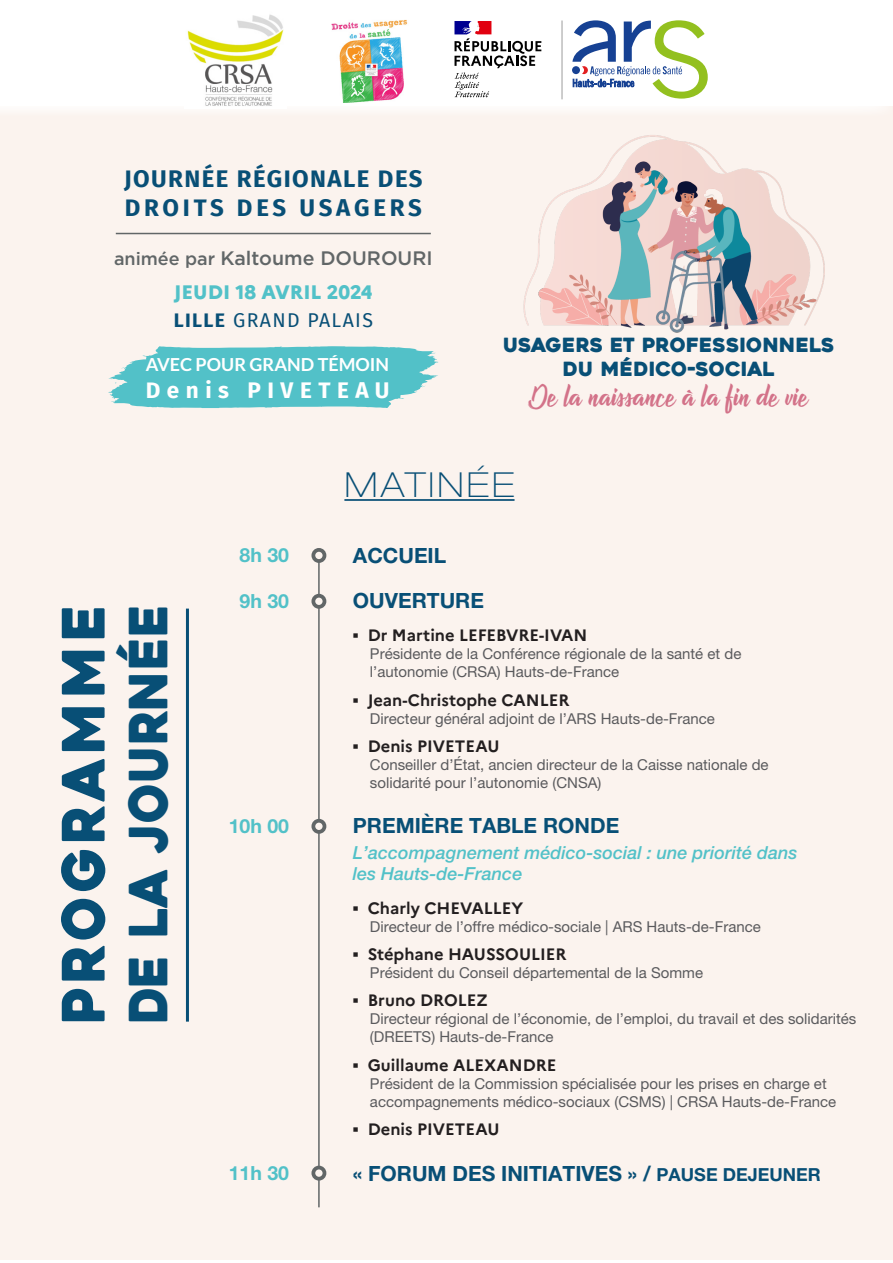
<style>
.page{position:relative;width:893px;height:1263px;background:#fff}
.page>*{position:absolute;margin:0;border:0;box-sizing:border-box;transform-origin:0 0}
.Style_Prog{font:58.5px "Heavitas";letter-spacing:.075em;color:#084f76;scale:.92 1}
.Style_Prog-2{font:52.5px "Heavitas";color:#084f76;scale:.92 1}
.Style_moments{font:100 expanded 34.5px "Helvetica Neue LT Pro";letter-spacing:.09em;color:#084f76}
.t1{font:27px "Atlantis the lost City";color:#d37289}
.t2{font:700 24px "Fira Sans";letter-spacing:.06em;color:#084f76}
.t3{font:700 24px "Fira Sans";letter-spacing:.155em;color:#084f76}
.t4{font:700 22.5px "Fira Sans";letter-spacing:.29em;color:#fff}
.Style_prog_titre_partie{font:700 21px "Helvetica Neue LT Pro";color:#084f76}
.t5{font:19.5px "Heavitas";letter-spacing:.01em;color:#084f76}
.t6{font:500 19.5px "Gotham Pro";color:#616667}
.Style_prog_heures{font:700 19.5px "Helvetica Neue LT Pro";color:#52c1c8}
.t7{font:800 19.5px "Marianne";color:#52c1c8}
.t8{font:19.5px "Fira Sans";letter-spacing:.07em;color:#084f76}
.Style_titre_table{font:italic 500 18px/21.6px "Helvetica Neue LT Pro";color:#52c1c8}
.t9{font:700 18px "Lato";color:#fff}
.t10{font:700 16.5px "Marianne";color:#231f20}
.Style_pour_qualité-fonction{font:15px/18px "Helvetica Neue LT Pro";color:#5a5a5d}
.s1{font-size:18px}
.s2{font-weight:700}
.s3{font-family:"Arial"}
</style>
<div class="page">
<div style="left:0;top:0;width:893px;height:1260px;background:#fbf3ee"></div>
<div style="left:0;top:0;width:893px;height:116px;background:#fdf9f6"></div>
<div style="left:0;top:0;width:893px;height:106px;background:#fff"></div>
<svg style="left:108px;top:346px;width:331px;height:62px;background:#6ac8cd"></svg>
<img style="left:187px;top:14px;width:97px;height:92px">
<svg style="left:572px;top:20px;width:136px;height:79px"></svg>
<svg style="left:454px;top:21px;width:87px;height:76px"></svg>
<hr style="left:562px;top:21px;width:1px;height:78px;background:#9d9d9c">
<img style="left:332px;top:20px;width:76px;height:82px">
<hr style="left:344px;top:499px;width:171px;height:2px;background:#084f76">
<hr style="left:318px;top:607px;width:2px;height:214px;background:#616667">
<hr style="left:318px;top:831px;width:2px;height:335px;background:#616667">
<hr style="left:318px;top:560px;width:2px;height:37px;background:#616667">
<hr style="left:318px;top:1178px;width:2px;height:29px;background:#616667">
<div style="left:311px;top:548px;width:15px;height:15px;border:4px solid #616667;border-radius:50%"></div>
<div style="left:311px;top:594px;width:15px;height:15px;border:4px solid #616667;border-radius:50%"></div>
<div style="left:311px;top:819px;width:15px;height:15px;border:4px solid #616667;border-radius:50%"></div>
<div style="left:311px;top:1166px;width:15px;height:14px;border:4px solid #616667;border-radius:50%"></div>
<hr style="left:116px;top:233px;width:315px;height:1px;background:#616667">
<hr style="left:186px;top:609px;width:3px;height:413px;background:#084f76">
<img style="left:523px;top:135px;width:302px;height:198px">
<p class="t2" style="left:124px;top:159px;width:300px">JOURNÉE RÉGIONALE DES</p>
<p class="t3" style="left:125px;top:188px;width:299px">DROITS DES USAGERS</p>
<p class="t6" style="left:114px;top:247px;width:320px"><span class="s1">animée par</span> Kaltoume DOUROURI</p>
<p class="t7" style="left:174px;top:276px;width:200px">JEUDI 18 AVRIL 2024</p>
<p class="t8" style="left:174px;top:306px;width:201px"><span class="s2">LILLE</span> GRAND PALAIS</p>
<p class="t9" style="left:146px;top:354px;width:245px">AVEC POUR GRAND TÉMOIN</p>
<p class="t4" style="left:146px;top:371px;width:245px">Denis PIVETEAU</p>
<p class="t5" style="left:503px;top:333px;width:333px">USAGERS ET PROFESSIONNELS</p>
<p class="t5" style="left:563px;top:357px;width:213px">DU MÉDICO-SOCIAL</p>
<p class="t1" style="left:529px;top:377px;width:281px">De la naissance à la fin de vie</p>
<p class="Style_Prog" style="left:47px;top:1024px;width:458px;rotate:-90deg">PROGRAMME</p>
<p class="Style_Prog-2" style="left:116px;top:1024px;width:458px;rotate:-90deg">DE LA JOURNÉE</p>
<p class="Style_prog_heures" style="left:240px;top:543px;width:51px">8h 30</p>
<p class="Style_prog_heures" style="left:240px;top:589px;width:51px">9h 30</p>
<p class="Style_prog_heures" style="left:229px;top:814px;width:62px">10h 00</p>
<p class="Style_moments" style="left:344px;top:464px;width:172px">MATINÉE</p>
<p class="Style_prog_titre_partie" style="left:353px;top:542px;width:95px">ACCUEIL</p>
<p class="Style_prog_titre_partie" style="left:353px;top:587px;width:133px">OUVERTURE</p>
<p class="t10" style="left:353px;top:623px;width:236px"><span class="s3">▪</span> Dr Martine LEFEBVRE-IVAN</p>
<p class="Style_pour_qualité-fonction" style="left:370px;top:645px;width:373px">Présidente de la Conférence régionale de la santé et de l’autonomie (CRSA) Hauts-de-France</p>
<p class="t10" style="left:353px;top:687px;width:218px"><span class="s3">▪</span> Jean-Christophe CANLER</p>
<p class="Style_pour_qualité-fonction" style="left:370px;top:709px;width:347px">Directeur général adjoint de l’ARS Hauts-de-France</p>
<p class="t10" style="left:353px;top:733px;width:148px"><span class="s3">▪</span> Denis PIVETEAU</p>
<p class="Style_pour_qualité-fonction" style="left:370px;top:755px;width:400px">Conseiller d’État, ancien directeur de la Caisse nationale de solidarité pour l’autonomie (CNSA)</p>
<p class="Style_prog_titre_partie" style="left:353px;top:812px;width:268px">PREMIÈRE TABLE RONDE</p>
<p class="Style_titre_table" style="left:353px;top:841px;width:446px">L’accompagnement médico-social : une priorité dans les Hauts-de-France</p>
<p class="t10" style="left:353px;top:895px;width:172px"><span class="s3">▪</span> Charly CHEVALLEY</p>
<p class="Style_pour_qualité-fonction" style="left:370px;top:917px;width:392px">Directeur de l’offre médico-sociale | ARS Hauts-de-France</p>
<p class="t10" style="left:353px;top:941px;width:215px"><span class="s3">▪</span> Stéphane HAUSSOULIER</p>
<p class="Style_pour_qualité-fonction" style="left:370px;top:963px;width:335px">Président du Conseil départemental de la Somme</p>
<p class="t10" style="left:353px;top:988px;width:136px"><span class="s3">▪</span> Bruno DROLEZ</p>
<p class="Style_pour_qualité-fonction" style="left:370px;top:1010px;width:488px">Directeur régional de l’économie, de l’emploi, du travail et des solidarités (DREETS) Hauts-de-France</p>
<p class="t10" style="left:353px;top:1052px;width:205px"><span class="s3">▪</span> Guillaume ALEXANDRE</p>
<p class="Style_pour_qualité-fonction" style="left:370px;top:1074px;width:468px">Président de la Commission spécialisée pour les prises en charge et accompagnements médico-sociaux (CSMS) | CRSA Hauts-de-France</p>
<p class="t10" style="left:353px;top:1116px;width:148px"><span class="s3">▪</span> Denis PIVETEAU</p>
<p class="Style_prog_heures" style="left:229px;top:1161px;width:62px">11h 30</p>
<p class="Style_prog_titre_partie" style="left:353px;top:1160px;width:469px">« FORUM DES INITIATIVES » / <span class="s1">PAUSE DEJEUNER</span></p>
</div>
